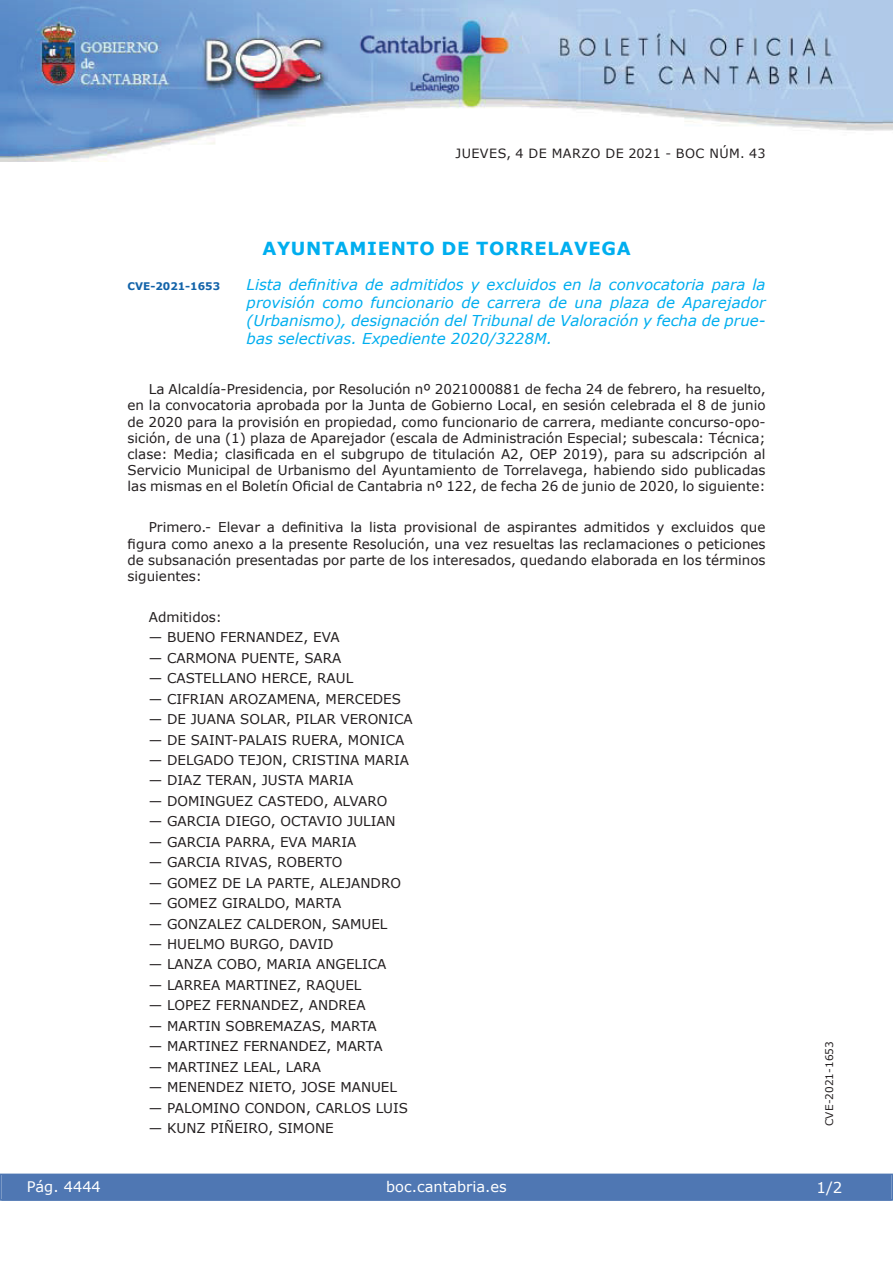
<style>
.page{position:relative;width:893px;height:1263px;background:#fff}
.page>*{position:absolute;margin:0;border:0;box-sizing:border-box;transform-origin:0 0}
.t1{font:700 18px "Verdana";letter-spacing:.035em;color:#00aeef}
.t2{font:italic 15px/18px "Verdana";color:#00aeef;text-align:justify}
.t3{font:15px "Verdana";color:#fff}
.t4{font:14.55px "Verdana";color:#fff}
.t5{font:13.5px/16.2px "Verdana";color:#231f20;text-align:justify}
.t6{font:12.75px "Verdana";letter-spacing:.035em;color:#231f20}
.t7{font:10.5px "Verdana";color:#231f20}
.t8{font:700 10.5px "Verdana";color:#1263a9}
</style>
<div class="page">
<img style="left:0;top:0;width:893px;height:161px">
<div style="left:1px;top:1174px;width:890px;height:27px;background:#4f77b3"></div>
<div style="left:0;top:1174px;width:893px;height:27px;border:1px solid #4f77b3"></div>
<p class="t6" style="left:455px;top:145px;width:311px">JUEVES, 4 DE MARZO DE 2021 - BOC NÚM. 43</p>
<h1 class="t1" style="left:262px;top:237px;width:370px">AYUNTAMIENTO DE TORRELAVEGA</h1>
<p class="t8" style="left:128px;top:279px;width:94px">CVE-2021-1653</p>
<p class="t2" style="left:247px;top:275px;width:520px">Lista definitiva de admitidos y excluidos en la convocatoria para la provisión como funcionario de carrera de una plaza de Aparejador (Urbanismo), designación del Tribunal de Valoración y fecha de prue&shy;bas selectivas. Expediente 2020/3228M.</p>
<p class="t5" style="left:128px;top:381px;width:639px;text-indent:21px">La Alcaldía-Presidencia, por Resolución nº 2021000881 de fecha 24 de febrero, ha resuelto, en la convocatoria aprobada por la Junta de Gobierno Local, en sesión celebrada el 8 de junio de 2020 para la provisión en propiedad, como funcionario de carrera, mediante concurso-opo&shy;sición, de una (1) plaza de Aparejador (escala de Administración Especial; subescala: Técnica; clase: Media; clasificada en el subgrupo de titulación A2, OEP 2019), para su adscripción al Servicio Municipal de Urbanismo del Ayuntamiento de Torrelavega, habiendo sido publicadas las mismas en el Boletín Oficial de Cantabria nº 122, de fecha 26 de junio de 2020, lo siguiente:</p>
<p class="t5" style="left:128px;top:519px;width:639px;text-indent:21px">Primero.- Elevar a definitiva la lista provisional de aspirantes admitidos y excluidos que figura como anexo a la presente Resolución, una vez resueltas las reclamaciones o peticiones de subsanación presentadas por parte de los interesados, quedando elaborada en los términos siguientes:</p>
<p class="t5" style="left:149px;top:608px;width:75px">Admitidos:</p>
<p class="t5" style="left:149px;top:629px;width:192px">— BUENO FERNANDEZ, EVA</p>
<p class="t5" style="left:149px;top:649px;width:194px">— CARMONA PUENTE, SARA</p>
<p class="t5" style="left:149px;top:670px;width:206px">— CASTELLANO HERCE, RAUL</p>
<p class="t5" style="left:149px;top:690px;width:254px">— CIFRIAN AROZAMENA, MERCEDES</p>
<p class="t5" style="left:149px;top:711px;width:265px">— DE JUANA SOLAR, PILAR VERONICA</p>
<p class="t5" style="left:149px;top:731px;width:257px">— DE SAINT-PALAIS RUERA, MONICA</p>
<p class="t5" style="left:149px;top:751px;width:262px">— DELGADO TEJON, CRISTINA MARIA</p>
<p class="t5" style="left:149px;top:772px;width:206px">— DIAZ TERAN, JUSTA MARIA</p>
<p class="t5" style="left:149px;top:792px;width:240px">— DOMINGUEZ CASTEDO, ALVARO</p>
<p class="t5" style="left:149px;top:813px;width:248px">— GARCIA DIEGO, OCTAVIO JULIAN</p>
<p class="t5" style="left:149px;top:833px;width:209px">— GARCIA PARRA, EVA MARIA</p>
<p class="t5" style="left:149px;top:854px;width:195px">— GARCIA RIVAS, ROBERTO</p>
<p class="t5" style="left:149px;top:874px;width:254px">— GOMEZ DE LA PARTE, ALEJANDRO</p>
<p class="t5" style="left:149px;top:895px;width:194px">— GOMEZ GIRALDO, MARTA</p>
<p class="t5" style="left:149px;top:915px;width:240px">— GONZALEZ CALDERON, SAMUEL</p>
<p class="t5" style="left:149px;top:936px;width:186px">— HUELMO BURGO, DAVID</p>
<p class="t5" style="left:149px;top:956px;width:239px">— LANZA COBO, MARIA ANGELICA</p>
<p class="t5" style="left:149px;top:976px;width:214px">— LARREA MARTINEZ, RAQUEL</p>
<p class="t5" style="left:149px;top:997px;width:218px">— LOPEZ FERNANDEZ, ANDREA</p>
<p class="t5" style="left:149px;top:1017px;width:229px">— MARTIN SOBREMAZAS, MARTA</p>
<p class="t5" style="left:149px;top:1038px;width:235px">— MARTINEZ FERNANDEZ, MARTA</p>
<p class="t5" style="left:149px;top:1058px;width:174px">— MARTINEZ LEAL, LARA</p>
<p class="t5" style="left:149px;top:1079px;width:250px">— MENENDEZ NIETO, JOSE MANUEL</p>
<p class="t5" style="left:149px;top:1099px;width:261px">— PALOMINO CONDON, CARLOS LUIS</p>
<p class="t5" style="left:149px;top:1120px;width:186px">— KUNZ PIÑEIRO, SIMONE</p>
<p class="t4" style="left:27px;top:1177px;width:76px">Pág. 4444</p>
<p class="t4" style="left:386px;top:1178px;width:122px">boc.cantabria.es</p>
<p class="t7" style="left:823px;top:1126px;width:87px;rotate:-90deg">CVE-2021-1653</p>
<p class="t3" style="left:816px;top:1178px;width:27px">1/2</p>
</div>
